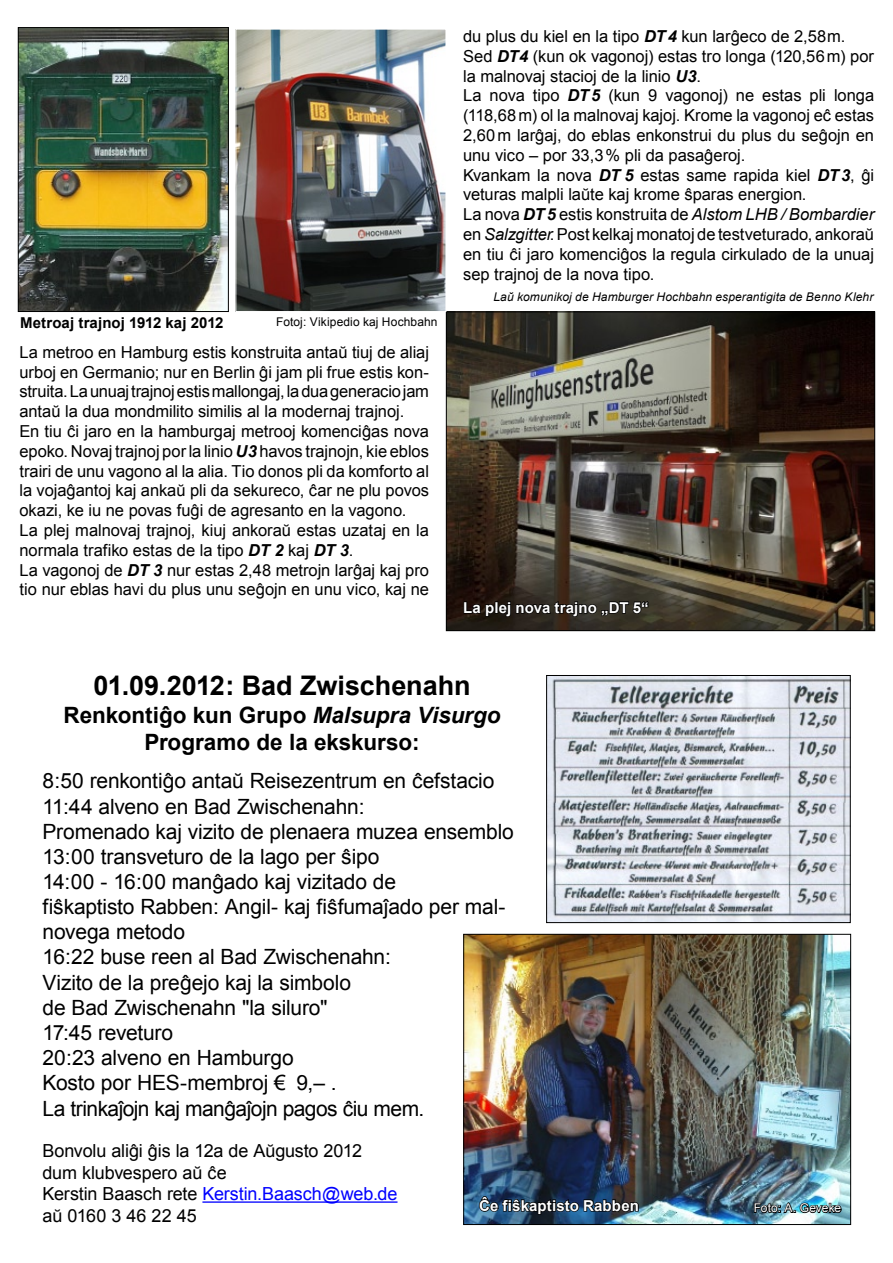
<style>
.page{position:relative;width:893px;height:1263px;background:#fff}
.page>*{position:absolute;margin:0;border:0;box-sizing:border-box;transform-origin:0 0}
.t1{font:700 27px "Arial";color:#000}
.t2{font:700 22.5px/27.8px "Arial";color:#000;text-align:center}
.t3{font:21px/25.2px "Arial";letter-spacing:-.01em;color:#000}
.t4{font:18px/21.6px "Arial";letter-spacing:-.01em;color:#000}
.t5{font:16.5px/19.8px "Arial";letter-spacing:-.005em;color:#000}
.t6{font:700 15px "Arial";letter-spacing:.01em;color:#fff}
.t7{font:700 15px "Arial";letter-spacing:.005em;color:#000}
.t8{font:italic 12px "Arial";letter-spacing:.01em;color:#000}
.t9{font:12px "Arial";letter-spacing:.01em;color:#000}
.t10{font:12px "Arial";color:#fff}
.s1{font-weight:700;font-style:italic}
.s2{font-style:italic}
.s3{color:#00f}
</style>
<div class="page">
<img style="left:448px;top:314px;width:425px;height:315px">
<div style="left:446px;top:312px;width:429px;height:319px;border:1px solid #000"></div>
<img style="left:20px;top:29px;width:207px;height:281px">
<div style="left:18px;top:27px;width:211px;height:285px;border:1px solid #000"></div>
<svg style="left:463px;top:600px;width:187px;height:18px;background:#1e1a14"></svg>
<img style="left:238px;top:31px;width:206px;height:279px">
<div style="left:236px;top:29px;width:210px;height:283px;border:1px solid #fff"></div>
<img style="left:548px;top:677px;width:300px;height:244px">
<div style="left:546px;top:675px;width:304px;height:248px;border:1px solid #000"></div>
<img style="left:465px;top:936px;width:384px;height:287px">
<div style="left:463px;top:934px;width:388px;height:291px;border:1px solid #000"></div>
<hr style="left:202px;top:1201px;width:195px;height:2px;background:#00f">
<svg style="left:478px;top:1195px;width:161px;height:20px;background:#182c40"></svg>
<img style="left:753px;top:1198px;width:90px;height:18px">
<p class="t7" style="left:20px;top:313px;width:205px">Metroaj trajnoj 1912 kaj 2012</p>
<p class="t9" style="left:276px;top:314px;width:163px">Fotoj: Vikipedio kaj Hochbahn</p>
<p class="t5" style="left:19px;top:342px;width:411px">La metroo en Hamburg estis konstruita antaŭ tiuj de aliaj urboj en Germanio; nur en Berlin ĝi jam pli frue estis kon&shy;struita. La unuaj trajnoj estis mallongaj, la dua generacio jam antaŭ la dua mondmilito similis al la modernaj trajnoj.<br>En tiu ĉi jaro en la hamburgaj metrooj komenciĝas nova epoko. Novaj trajnoj por la linio <span class="s1">U3</span> havos trajnojn, kie eblos trairi de unu vagono al la alia. Tio donos pli da komforto al la vojaĝantoj kaj ankaŭ pli da sekureco, ĉar ne plu povos okazi, ke iu ne povas fuĝi de agresanto en la vagono.<br>La plej malnovaj trajnoj, kiuj ankoraŭ estas uzataj en la normala trafiko estas de la tipo <span class="s1">DT 2</span> kaj <span class="s1">DT 3</span>.<br>La vagonoj de <span class="s1">DT 3</span> nur estas 2,48 metrojn larĝaj kaj pro tio nur eblas havi du plus unu seĝojn en unu vico, kaj ne</p>
<p class="t5" style="left:463px;top:26px;width:413px">du plus du kiel en la tipo <span class="s1">DT 4</span> kun larĝeco de 2,58 m.<br>Sed <span class="s1">DT 4</span> (kun ok vagonoj) estas tro longa (120,56 m) por la malnovaj stacioj de la linio <span class="s1">U3</span>.<br>La nova tipo <span class="s1">DT 5</span> (kun 9 vagonoj) ne estas pli longa (118,68 m) ol la malnovaj kajoj. Krome la vagonoj eĉ estas 2,60 m larĝaj, do eblas enkonstrui du plus du seĝojn en unu vico – por 33,3 % pli da pasaĝeroj.<br>Kvankam la nova <span class="s1">DT 5</span> estas same rapida kiel <span class="s1">DT 3</span>, ĝi veturas malpli laŭte kaj krome ŝparas energion.<br>La nova <span class="s1">DT 5</span> estis konstruita de <span class="s2">Alstom LHB / Bombardier </span>en <span class="s2">Salzgitter</span>. Post kelkaj monatoj de testveturado, ankoraŭ en tiu ĉi jaro komenciĝos la regula cirkulado de la unuaj sep trajnoj de la nova tipo.</p>
<p class="t8" style="left:493px;top:289px;width:381px">Laŭ komunikoj de Hamburger Hochbahn esperantigita de Benno Klehr</p>
<p class="t6" style="left:463px;top:598px;width:187px">La plej nova trajno „DT 5“</p>
<h1 class="t1" style="left:94px;top:668px;width:378px">01.09.2012: Bad Zwischenahn</h1>
<h2 class="t2" style="left:64px;top:702px;width:438px">Renkontiĝo kun Grupo <span class="s2">Malsupra Visurgo<br></span>Programo de la ekskurso:</h2>
<p class="t3" style="left:43px;top:769px;width:473px">8:50 renkontiĝo antaŭ Reisezentrum en ĉefstacio 11:44 alveno en Bad Zwischenahn:<br>Promenado kaj vizito de plenaera muzea ensemblo 13:00 transveturo de la lago per ŝipo<br>14:00 - 16:00 manĝado kaj vizitado de<br>fiŝkaptisto Rabben: Angil- kaj fiŝfumaĵado per mal&shy;novega metodo<br>16:22 buse reen al Bad Zwischenahn:<br>Vizito de la preĝejo kaj la simbolo<br>de Bad Zwischenahn "la siluro"<br>17:45 reveturo<br>20:23 alveno en Hamburgo<br>Kosto por HES-membroj € 9,– .<br>La trinkaĵojn kaj manĝaĵojn pagos ĉiu mem.</p>
<p class="t4" style="left:43px;top:1140px;width:356px">Bonvolu aliĝi ĝis la 12a de Aŭgusto 2012 dum klubvespero aŭ ĉe<br>Kerstin Baasch rete <span class="s3">Kerstin.Baasch@web.de </span>aŭ 0160 3 46 22 45</p>
<p class="t6" style="left:479px;top:1196px;width:161px">Ĉe fiŝkaptisto Rabben</p>
<p class="t10" style="left:754px;top:1200px;width:89px">Foto: A. Geveke</p>
</div>
